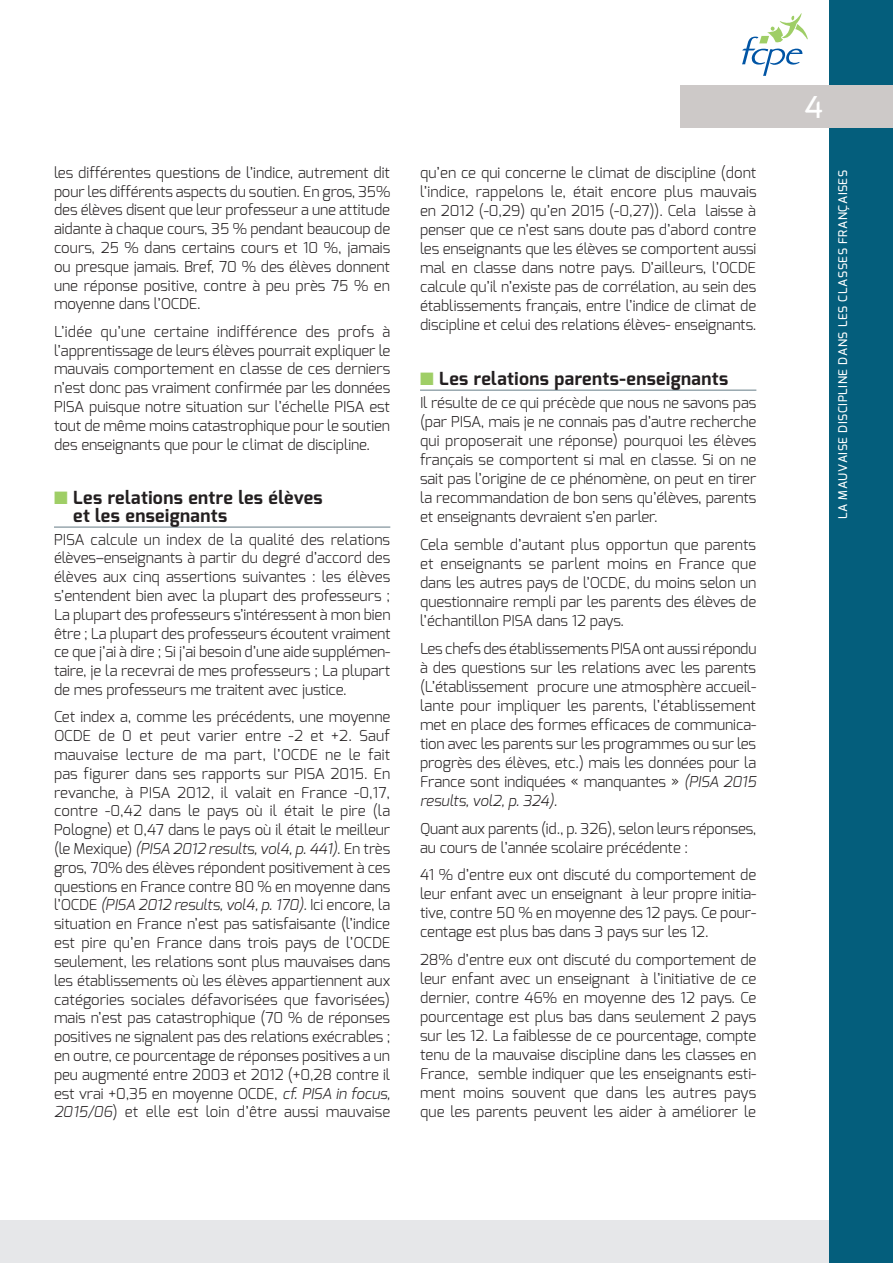
<style>
.page{position:relative;width:893px;height:1263px;background:#fff}
.page>*{position:absolute;margin:0;border:0;box-sizing:border-box;transform-origin:0 0}
.t1{font:500 30px "Exo";color:#fff}
.inter{font:700 18px/18px "Exo";letter-spacing:.025em;color:#231f20}
.Texte{font:300 15px/18.8px "Exo";letter-spacing:-.005em;color:#231f20;text-align:justify}
.t2{font:500 12px "Exo";letter-spacing:.05em;color:#fff}
.s1{color:#9fce66}
.s2{font-style:italic}
</style>
<div class="page">
<hr style="left:54px;top:526px;width:336px;height:2px;background:#758a93">
<hr style="left:420px;top:390px;width:336px;height:1px;background:#758a93">
<div style="left:0;top:1220px;width:893px;height:43px;background:#e6e7e9"></div>
<div style="left:829px;top:0;width:64px;height:1263px;background:#045e7c"></div>
<div style="left:680px;top:85px;width:213px;height:43px;background:#cdc9c8"></div>
<svg style="left:742px;top:13px;width:66px;height:63px"></svg>
<p class="Texte" style="left:54px;top:163px;width:338px">les différentes questions de l’indice, autrement dit pour les différents aspects du soutien. En gros, 35% des élèves disent que leur professeur a une attitude aidante à chaque cours, 35 % pendant beaucoup de cours, 25 % dans certains cours et 10 %, jamais ou presque jamais. Bref, 70 % des élèves donnent une réponse positive, contre à peu près 75 % en moyenne dans l’OCDE.</p>
<p class="Texte" style="left:54px;top:322px;width:338px">L’idée qu’une certaine indifférence des profs à l’apprentissage de leurs élèves pourrait expliquer le mauvais comportement en classe de ces derniers n’est donc pas vraiment confirmée par les données PISA puisque notre situation sur l’échelle PISA est tout de même moins catastrophique pour le soutien des enseignants que pour le climat de discipline.</p>
<p class="inter" style="left:73px;top:488px;width:251px;text-indent:-19px"><span class="s1">■</span> Les relations entre les élèves et les enseignants</p>
<p class="Texte" style="left:54px;top:530px;width:338px">PISA calcule un index de la qualité des relations élèves–enseignants à partir du degré d’accord des élèves aux cinq assertions suivantes : les élèves s’entendent bien avec la plupart des professeurs ; La plupart des professeurs s’intéressent à mon bien être ; La plupart des professeurs écoutent vraiment ce que j’ai à dire ; Si j’ai besoin d’une aide supplémen&shy;taire, je la recevrai de mes professeurs ; La plupart de mes professeurs me traitent avec justice.</p>
<p class="Texte" style="left:54px;top:707px;width:338px">Cet index a, comme les précédents, une moyenne OCDE de 0 et peut varier entre -2 et +2. Sauf mauvaise lecture de ma part, l’OCDE ne le fait pas figurer dans ses rapports sur PISA 2015. En revanche, à PISA 2012, il valait en France -0,17, contre -0,42 dans le pays où il était le pire (la Pologne) et 0,47 dans le pays où il était le meilleur (le Mexique) <span class="s2">(PISA 2012 results, vol4, p. 441)</span>. En très gros, 70% des élèves répondent positivement à ces questions en France contre 80 % en moyenne dans l’OCDE <span class="s2">(PISA 2012 results, vol4, p. 170).</span> Ici encore, la situation en France n’est pas satisfaisante (l’indice est pire qu’en France dans trois pays de l’OCDE seulement, les relations sont plus mauvaises dans les établissements où les élèves appartiennent aux catégories sociales défavorisées que favorisées) mais n’est pas catastrophique (70 % de réponses positives ne signalent pas des relations exécrables ; en outre, ce pourcentage de réponses positives a un peu augmenté entre 2003 et 2012 (+0,28 contre il est vrai +0,35 en moyenne OCDE, <span class="s2">cf. PISA in focus, 2015/06</span>) et elle est loin d’être aussi mauvaise</p>
<p class="Texte" style="left:420px;top:163px;width:338px">qu’en ce qui concerne le climat de discipline (dont l’indice, rappelons le, était encore plus mauvais en 2012 (-0,29) qu’en 2015 (-0,27)). Cela laisse à penser que ce n’est sans doute pas d’abord contre les enseignants que les élèves se comportent aussi mal en classe dans notre pays. D’ailleurs, l’OCDE calcule qu’il n’existe pas de corrélation, au sein des établissements français, entre l’indice de climat de discipline et celui des relations élèves- enseignants.</p>
<p class="inter" style="left:420px;top:369px;width:310px"><span class="s1">■</span> Les relations parents-enseignants</p>
<p class="Texte" style="left:420px;top:393px;width:338px">Il résulte de ce qui précède que nous ne savons pas (par PISA, mais je ne connais pas d’autre recherche qui proposerait une réponse) pourquoi les élèves français se comportent si mal en classe. Si on ne sait pas l’origine de ce phénomène, on peut en tirer la recommandation de bon sens qu’élèves, parents et enseignants devraient s’en parler.</p>
<p class="Texte" style="left:420px;top:535px;width:338px">Cela semble d’autant plus opportun que parents et enseignants se parlent moins en France que dans les autres pays de l’OCDE, du moins selon un questionnaire rempli par les parents des élèves de l’échantillon PISA dans 12 pays.</p>
<p class="Texte" style="left:420px;top:639px;width:338px">Les chefs des établissements PISA ont aussi répondu à des questions sur les relations avec les parents (L’établissement procure une atmosphère accueil&shy;lante pour impliquer les parents, l’établissement met en place des formes efficaces de communica&shy;tion avec les parents sur les programmes ou sur les progrès des élèves, etc.) mais les données pour la France sont indiquées « manquantes » <span class="s2">(PISA 2015 results, vol2, p. 324).</span></p>
<p class="Texte" style="left:420px;top:818px;width:338px">Quant aux parents (id., p. 326), selon leurs réponses, au cours de l’année scolaire précédente :</p>
<p class="Texte" style="left:420px;top:865px;width:338px">41 % d’entre eux ont discuté du comportement de leur enfant avec un enseignant à leur propre initia&shy;tive, contre 50 % en moyenne des 12 pays. Ce pour&shy;centage est plus bas dans 3 pays sur les 12.</p>
<p class="Texte" style="left:420px;top:950px;width:338px">28% d’entre eux ont discuté du comportement de leur enfant avec un enseignant à l’initiative de ce dernier, contre 46% en moyenne des 12 pays. Ce pourcentage est plus bas dans seulement 2 pays sur les 12. La faiblesse de ce pourcentage, compte tenu de la mauvaise discipline dans les classes en France, semble indiquer que les enseignants esti&shy;ment moins souvent que dans les autres pays que les parents peuvent les aider à améliorer le</p>
<p class="t1" style="left:805px;top:88px;width:20px">4</p>
<p class="t2" style="left:835px;top:519px;width:351px;rotate:-90deg">LA MAUVAISE DISCIPLINE DANS LES CLASSES FRANÇAISES</p>
</div>
